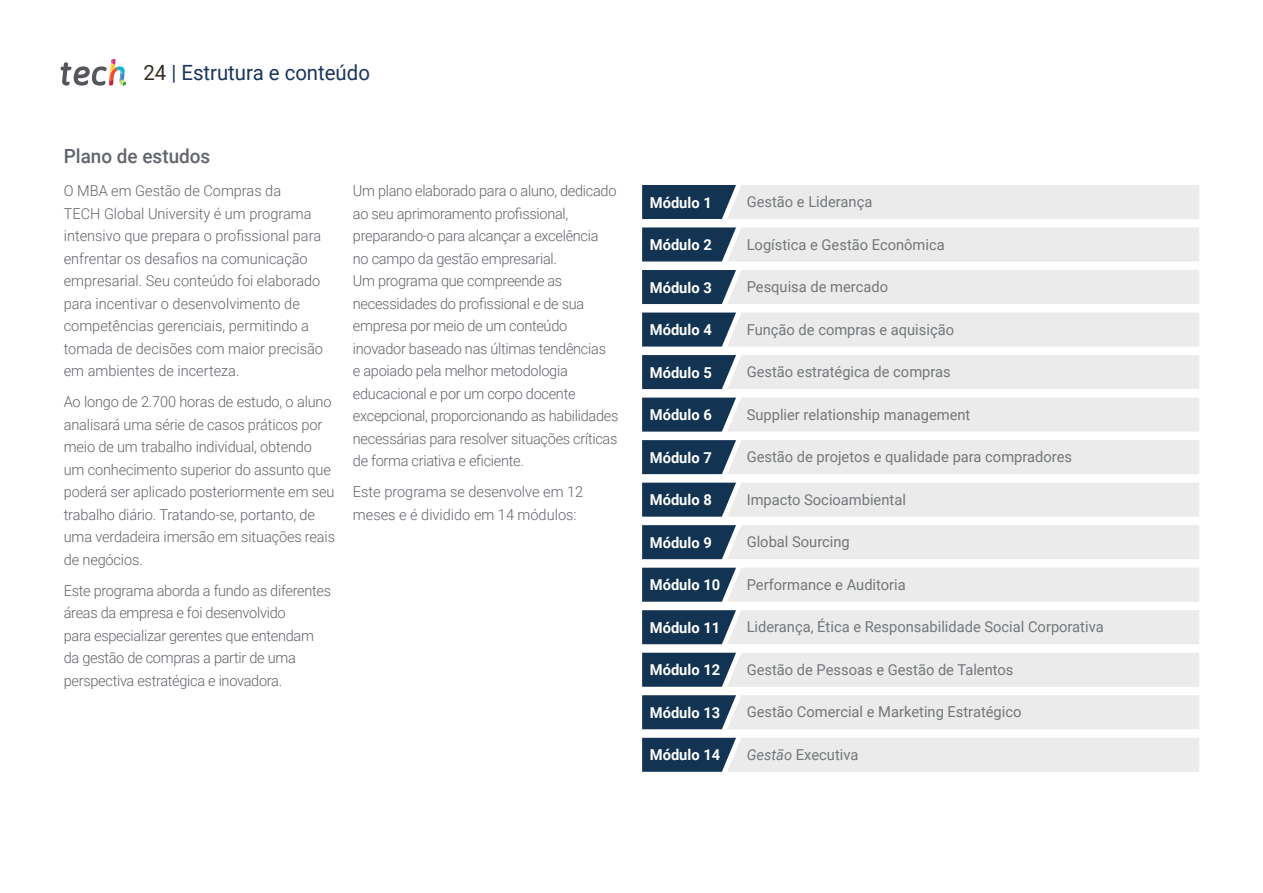
<style>
.page{position:relative;width:1263px;height:893px;background:#fff}
.page>*{position:absolute;margin:0;border:0;box-sizing:border-box;transform-origin:0 0}
.t1{font:21px "Roboto";color:#1a355c}
.t2{font:500 19.5px "Roboto";color:#61646a}
.t3{font:300 15px/22.5px "Roboto";letter-spacing:-.02em;color:#61646a}
.t4{font:15px "Roboto";color:#74777b}
.t5{font:300 15px/22.5px "Roboto";color:#61646a}
.t6{font:700 15px "Roboto";color:#fff}
.s1{color:#312e20}
.s2{font-style:italic}
</style>
<div class="page">
<svg style="left:61px;top:59px;width:65px;height:27px"></svg>
<svg style="left:642px;top:185px;width:557px;height:34px;background:#c8ced2"></svg>
<svg style="left:642px;top:227px;width:557px;height:34px;background:#c9cfd3"></svg>
<svg style="left:642px;top:270px;width:557px;height:34px;background:#c8ced2"></svg>
<svg style="left:642px;top:313px;width:557px;height:34px;background:#c9cfd3"></svg>
<svg style="left:642px;top:355px;width:557px;height:34px;background:#c8ced2"></svg>
<svg style="left:642px;top:398px;width:557px;height:34px;background:#c9cfd3"></svg>
<svg style="left:642px;top:440px;width:557px;height:34px;background:#c8ced2"></svg>
<svg style="left:642px;top:483px;width:557px;height:34px;background:#c9ced2"></svg>
<svg style="left:642px;top:525px;width:557px;height:34px;background:#c8ced2"></svg>
<svg style="left:642px;top:568px;width:557px;height:34px;background:#c9ced2"></svg>
<svg style="left:642px;top:610px;width:557px;height:34px;background:#c8ced2"></svg>
<svg style="left:642px;top:653px;width:557px;height:34px;background:#c8ced2"></svg>
<svg style="left:642px;top:695px;width:557px;height:34px;background:#c8ced2"></svg>
<svg style="left:642px;top:738px;width:557px;height:34px;background:#c8ced2"></svg>
<h1 class="t1" style="left:144px;top:57px;width:228px"><span class="s1">24</span> | Estrutura e conteúdo</h1>
<h2 class="t2" style="left:64px;top:143px;width:148px">Plano de estudos</h2>
<p class="t5" style="left:64px;top:179px;width:261px">O MBA em Gestão de Compras da<br>TECH Global University é um programa intensivo que prepara o profissional para enfrentar os desafios na comunicação empresarial. Seu conteúdo foi elaborado para incentivar o desenvolvimento de competências gerenciais, permitindo a tomada de decisões com maior precisão em ambientes de incerteza.</p>
<p class="t3" style="left:64px;top:390px;width:273px">Ao longo de 2.700 horas de estudo, o aluno analisará uma série de casos práticos por meio de um trabalho individual, obtendo um conhecimento superior do assunto que poderá ser aplicado posteriormente em seu trabalho diário. Tratando-se, portanto, de uma verdadeira imersão em situações reais de negócios.</p>
<p class="t3" style="left:64px;top:579px;width:269px">Este programa aborda a fundo as diferentes áreas da empresa e foi desenvolvido<br>para especializar gerentes que entendam da gestão de compras a partir de uma perspectiva estratégica e inovadora.</p>
<p class="t3" style="left:353px;top:179px;width:267px">Um plano elaborado para o aluno, dedicado ao seu aprimoramento profissional, preparando-o para alcançar a excelência<br>no campo da gestão empresarial.<br>Um programa que compreende as necessidades do profissional e de sua empresa por meio de um conteúdo inovador baseado nas últimas tendências<br>e apoiado pela melhor metodologia educacional e por um corpo docente excepcional, proporcionando as habilidades necessárias para resolver situações críticas de forma criativa e eficiente.</p>
<p class="t5" style="left:353px;top:480px;width:232px">Este programa se desenvolve em 12 meses e é dividido em 14 módulos:</p>
<p class="t4" style="left:747px;top:191px;width:127px">Gestão e Liderança</p>
<p class="t4" style="left:747px;top:234px;width:200px">Logística e Gestão Econômica</p>
<p class="t4" style="left:747px;top:276px;width:143px">Pesquisa de mercado</p>
<p class="t4" style="left:747px;top:319px;width:209px">Função de compras e aquisição</p>
<p class="t4" style="left:747px;top:361px;width:205px">Gestão estratégica de compras</p>
<p class="t4" style="left:747px;top:404px;width:225px">Supplier relationship management</p>
<p class="t4" style="left:747px;top:446px;width:327px">Gestão de projetos e qualidade para compradores</p>
<p class="t4" style="left:747px;top:489px;width:161px">Impacto Socioambiental</p>
<p class="t4" style="left:747px;top:531px;width:105px">Global Sourcing</p>
<p class="t6" style="left:650px;top:192px;width:63px">Módulo 1</p>
<p class="t6" style="left:650px;top:234px;width:63px">Módulo 2</p>
<p class="t6" style="left:650px;top:277px;width:63px">Módulo 3</p>
<p class="t6" style="left:650px;top:319px;width:63px">Módulo 4</p>
<p class="t6" style="left:650px;top:362px;width:63px">Módulo 5</p>
<p class="t6" style="left:650px;top:404px;width:63px">Módulo 6</p>
<p class="t6" style="left:650px;top:447px;width:63px">Módulo 7</p>
<p class="t6" style="left:650px;top:489px;width:63px">Módulo 8</p>
<p class="t6" style="left:650px;top:532px;width:63px">Módulo 9</p>
<p class="t6" style="left:650px;top:574px;width:72px">Módulo 10</p>
<p class="t4" style="left:747px;top:574px;width:161px">Performance e Auditoria</p>
<p class="t4" style="left:747px;top:616px;width:358px">Liderança, Ética e Responsabilidade Social Corporativa</p>
<p class="t4" style="left:747px;top:659px;width:268px">Gestão de Pessoas e Gestão de Talentos</p>
<p class="t4" style="left:747px;top:701px;width:276px">Gestão Comercial e Marketing Estratégico</p>
<p class="t6" style="left:650px;top:617px;width:72px">Módulo 11</p>
<p class="t6" style="left:650px;top:659px;width:72px">Módulo 12</p>
<p class="t6" style="left:650px;top:702px;width:72px">Módulo 13</p>
<p class="t6" style="left:650px;top:745px;width:72px">Módulo 14</p>
<p class="t4" style="left:747px;top:744px;width:113px"><span class="s2">Gestão</span> Executiva</p>
</div>
